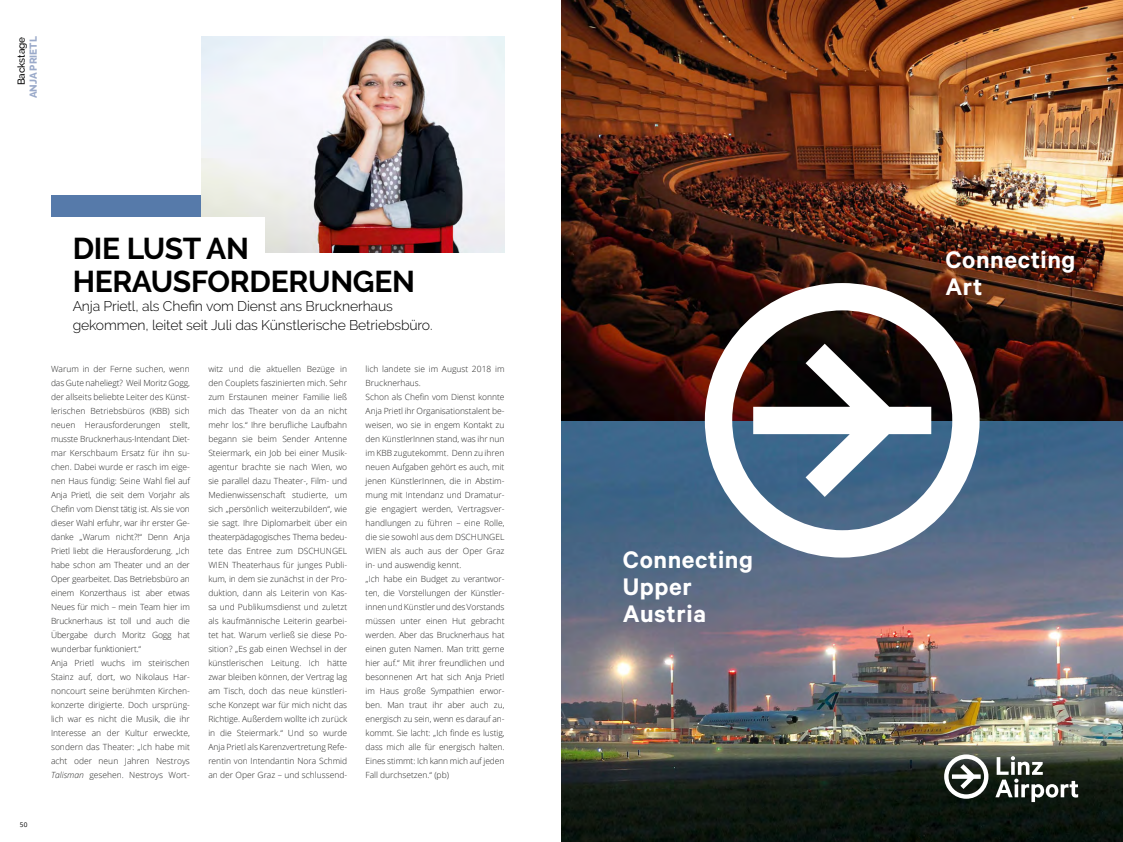
<style>
.page{position:relative;width:1123px;height:842px;background:#fff}
.page>*{position:absolute;margin:0;border:0;box-sizing:border-box;transform-origin:0 0}
.t1{font:700 30px/33px "Raleway";letter-spacing:-.01em;color:#000}
.t2{font:600 27px/27px "Calibre";letter-spacing:.02em;color:#fff}
.t3{font:300 14px/19px "Raleway";letter-spacing:-.01em;color:#000}
.t4{font:800 10px "Raleway";color:#9baaca}
.t5{font:500 10px "Raleway";letter-spacing:-.01em;color:#000}
.t6{font:300 8.5px/14px "Open Sans";letter-spacing:-.005em;color:#272726}
.t7{font:6.5px "Open Sans";color:#000}
.s1{font-style:italic}
</style>
<div class="page">
<img style="left:561px;top:421px;width:562px;height:421px">
<img style="left:561px;top:0;width:562px;height:421px">
<svg style="left:705px;top:283px;width:274px;height:275px"></svg>
<svg style="left:753px;top:344px;width:178px;height:153px"></svg>
<svg style="left:944px;top:754px;width:44px;height:45px"></svg>
<svg style="left:995px;top:756px;width:83px;height:46px"></svg>
<div style="left:51px;top:195px;width:150px;height:23px;background:#567aaa"></div>
<img style="left:201px;top:37px;width:304px;height:216px">
<div style="left:48px;top:218px;width:217px;height:70px;background:#fff"></div>
<p class="t5" style="left:16px;top:85px;width:50px;rotate:-90deg">Backstage</p>
<p class="t4" style="left:28px;top:98px;width:63px;rotate:-90deg">ANJA PRIETL</p>
<p class="t7" style="left:20px;top:820px;width:9px">50</p>
<h1 class="t1" style="left:73px;top:232px;width:344px">DIE LUST AN<br>HERAUSFORDERUNGEN</h1>
<h3 class="t3" style="left:73px;top:296px;width:361px">Anja Prietl, als Chefin vom Dienst ans Brucknerhaus gekommen, leitet seit Juli das Künstlerische Betriebsbüro.</h3>
<p class="t6" style="left:51px;top:362px;width:140px">Warum in der Ferne suchen, wenn das Gute naheliegt? Weil Moritz Gogg, der allseits beliebte Leiter des Künst&shy;lerischen Betriebsbüros (KBB) sich neuen Herausforderungen stellt, musste Brucknerhaus-Intendant Diet&shy;mar Kerschbaum Ersatz für ihn su&shy;chen. Dabei wurde er rasch im eige&shy;nen Haus fündig: Seine Wahl fiel auf Anja Prietl, die seit dem Vorjahr als Chefin vom Dienst tätig ist. Als sie von dieser Wahl erfuhr, war ihr erster Ge&shy;danke „Warum nicht?!“ Denn Anja Prietl liebt die Herausforderung. „Ich habe schon am Theater und an der Oper gearbeitet. Das Betriebsbüro an einem Konzerthaus ist aber etwas Neues für mich – mein Team hier im Brucknerhaus ist toll und auch die Übergabe durch Moritz Gogg hat wunderbar funktioniert.“<br>Anja Prietl wuchs im steirischen Stainz auf, dort, wo Nikolaus Har&shy;noncourt seine berühmten Kirchen&shy;konzerte dirigierte. Doch ursprüng&shy;lich war es nicht die Musik, die ihr Interesse an der Kultur erweckte, sondern das Theater: „Ich habe mit acht oder neun Jahren Nestroys <span class="s1">Talisman</span> gesehen. Nestroys Wort-</p>
<p class="t6" style="left:208px;top:362px;width:140px;text-align:justify">witz und die aktuellen Bezüge in den Couplets faszinierten mich. Sehr zum Erstaunen meiner Familie ließ mich das Theater von da an nicht mehr los.“ Ihre berufliche Laufbahn begann sie beim Sender Antenne Steiermark, ein Job bei einer Musik&shy;agentur brachte sie nach Wien, wo sie parallel dazu Theater-, Film- und Medienwissenschaft studierte, um sich „persönlich weiterzubilden“, wie sie sagt. Ihre Diplomarbeit über ein theaterpädagogisches Thema bedeu&shy;tete das Entree zum DSCHUNGEL WIEN Theaterhaus für junges Publi&shy;kum, in dem sie zunächst in der Pro&shy;duktion, dann als Leiterin von Kas&shy;sa und Publikumsdienst und zuletzt als kaufmännische Leiterin gearbei&shy;tet hat. Warum verließ sie diese Po&shy;sition? „Es gab einen Wechsel in der künstlerischen Leitung. Ich hätte zwar bleiben können, der Vertrag lag am Tisch, doch das neue künstleri&shy;sche Konzept war für mich nicht das Richtige. Außerdem wollte ich zurück in die Steiermark.“ Und so wurde Anja Prietl als Karenzvertretung Refe&shy;rentin von Intendantin Nora Schmid an der Oper Graz – und schlussend-</p>
<p class="t6" style="left:365px;top:362px;width:140px">lich landete sie im August 2018 im Brucknerhaus.<br>Schon als Chefin vom Dienst konnte Anja Prietl ihr Organisationstalent be&shy;weisen, wo sie in engem Kontakt zu den KünstlerInnen stand, was ihr nun im KBB zugutekommt. Denn zu ihren neuen Aufgaben gehört es auch, mit jenen KünstlerInnen, die in Abstim&shy;mung mit Intendanz und Dramatur&shy;gie engagiert werden, Vertragsver&shy;handlungen zu führen – eine Rolle, die sie sowohl aus dem DSCHUNGEL WIEN als auch aus der Oper Graz in- und auswendig kennt.<br>„Ich habe ein Budget zu verantwor&shy;ten, die Vorstellungen der Künstler&shy;innen und Künstler und des Vorstands müssen unter einen Hut gebracht werden. Aber das Brucknerhaus hat einen guten Namen. Man tritt gerne hier auf.“ Mit ihrer freundlichen und besonnenen Art hat sich Anja Prietl im Haus große Sympathien erwor&shy;ben. Man traut ihr aber auch zu, energisch zu sein, wenn es darauf an&shy;kommt. Sie lacht: „Ich finde es lustig, dass mich alle für energisch halten.<br>Eines stimmt: Ich kann mich auf jeden Fall durchsetzen.“ (pb)</p>
<h2 class="t2" style="left:623px;top:545px;width:132px">Connecting<br>Upper<br>Austria</h2>
<h2 class="t2" style="left:945px;top:246px;width:132px">Connecting<br>Art</h2>
</div>
